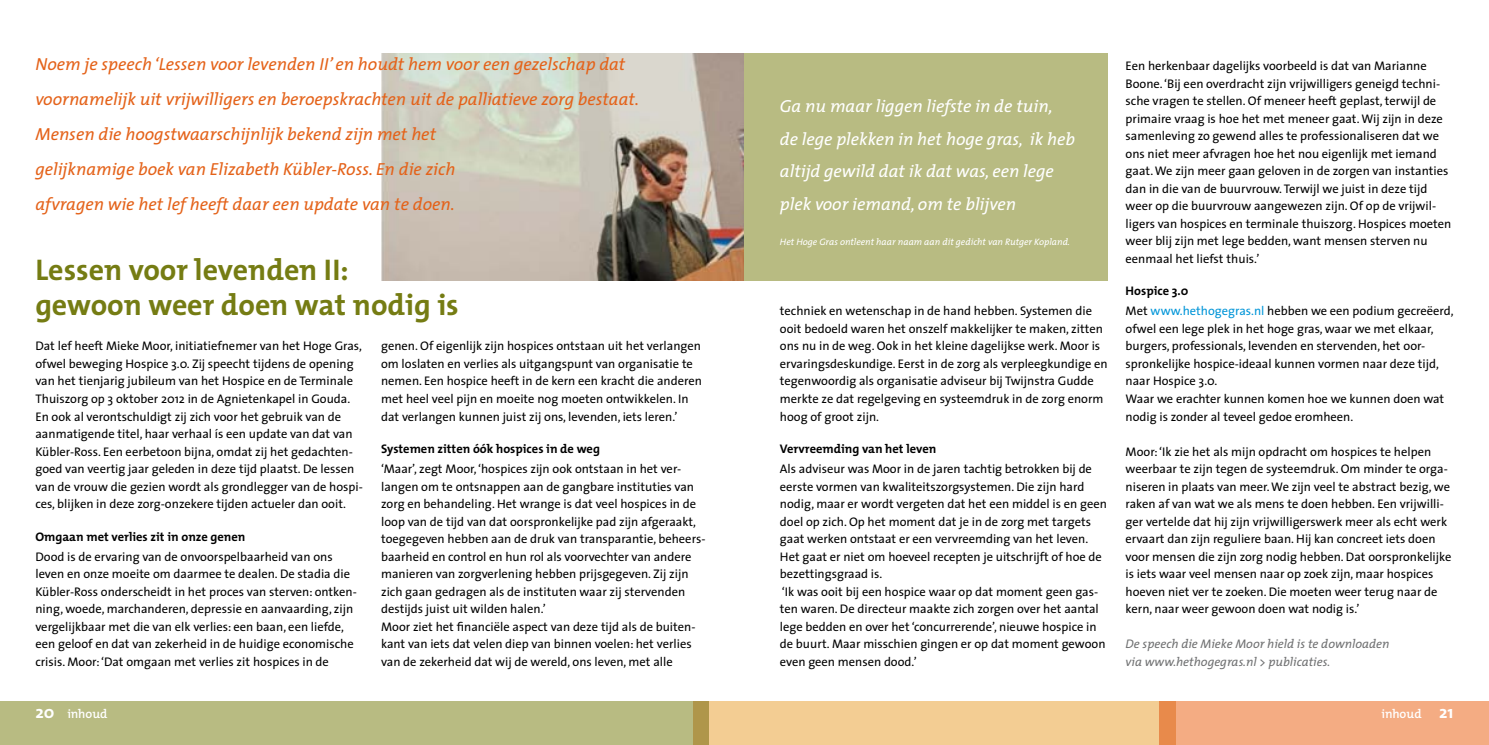
<style>
.page{position:relative;width:1489px;height:745px;background:#fff}
.page>*{position:absolute;margin:0;border:0;box-sizing:border-box;transform-origin:0 0}
.t1{font:700 30px/35px "The Mix";color:#757c13}
.t2{font:italic 17.5px/35px "The Mix";color:#e46219}
.t3{font:italic 17.5px/32.5px "The Mix";color:#fff}
.t4{font:12.5px/17.5px "The Sans";color:#000}
.t5{font:700 12.5px "The Mix";color:#000}
.t6{font:italic 12.5px/17.5px "The Mix";color:#707172}
.t7{font:600 12.5px "The Mix";color:#fff}
.t8{font:italic 9.38px "The Mix";color:#fff}
.s1{color:#0095d8}
.s2{font-weight:700;font-size:17.5px}
</style>
<div class="page">
<div style="left:693px;top:700px;width:482px;height:44px;background:#f3cd93"></div>
<div style="left:1158px;top:700px;width:330px;height:44px;background:#f4ac83"></div>
<div style="left:0;top:700px;width:709px;height:44px;background:#b8bb82"></div>
<img style="left:381px;top:53px;width:363px;height:227px">
<div style="left:744px;top:53px;width:363px;height:227px;background:#b8bb82"></div>
<p class="t2" style="left:35px;top:46px;width:605px">Noem je speech ‘Lessen voor levenden II’ en houdt hem voor een gezelschap dat voornamelijk uit vrijwilligers en beroepskrachten uit de palliatieve zorg bestaat.<br>Mensen die hoogstwaarschijnlijk bekend zijn met het<br>gelijknamige boek van Elizabeth Kübler-Ross. En die zich<br>afvragen wie het lef heeft daar een update van te doen.</p>
<h1 class="t1" style="left:35px;top:252px;width:425px">Lessen voor levenden II: gewoon weer doen wat nodig is</h1>
<p class="t4" style="left:35px;top:337px;width:329px">Dat lef heeft Mieke Moor, initiatiefnemer van het Hoge Gras, ofwel beweging Hospice 3.0. Zij speecht tijdens de opening van het tienjarig jubileum van het Hospice en de Terminale Thuiszorg op 3 oktober 2012 in de Agnietenkapel in Gouda.<br>En ook al verontschuldigt zij zich voor het gebruik van de aanmatigende titel, haar verhaal ís een update van dat van Kübler-Ross. Een eerbetoon bijna, omdat zij het gedachten&shy;goed van veertig jaar geleden in deze tijd plaatst. De lessen van de vrouw die gezien wordt als grondlegger van de hospi&shy;ces, blijken in deze zorg-onzekere tijden actueler dan ooit.</p>
<p class="t5" style="left:35px;top:525px;width:211px">Omgaan met verlies zit in onze genen</p>
<p class="t4" style="left:35px;top:547px;width:323px">Dood is de ervaring van de onvoorspelbaarheid van ons leven en onze moeite om daarmee te dealen. De stadia die Kübler-Ross onderscheidt in het proces van sterven: ontken&shy;ning, woede, marchanderen, depressie en aanvaarding, zijn vergelijkbaar met die van elk verlies: een baan, een liefde, een geloof en dat van zekerheid in de huidige economische crisis. Moor: ‘Dat omgaan met verlies zit hospices in de</p>
<p class="t4" style="left:381px;top:337px;width:322px">genen. Of eigenlijk zijn hospices ontstaan uit het verlangen om loslaten en verlies als uitgangspunt van organisatie te nemen. Een hospice heeft in de kern een kracht die anderen met heel veel pijn en moeite nog moeten ontwikkelen. In dat verlangen kunnen juist zij ons, levenden, iets leren.’</p>
<p class="t5" style="left:381px;top:438px;width:220px">Systemen zitten óók hospices in de weg</p>
<p class="t4" style="left:381px;top:459px;width:326px">‘Maar’, zegt Moor, ‘hospices zijn ook ontstaan in het ver&shy;langen om te ontsnappen aan de gangbare instituties van zorg en behandeling. Het wrange is dat veel hospices in de loop van de tijd van dat oorspronkelijke pad zijn afgeraakt, toegegeven hebben aan de druk van transparantie, beheers&shy;baarheid en control en hun rol als voorvechter van andere manieren van zorgverlening hebben prijsgegeven. Zij zijn zich gaan gedragen als de instituten waar zij stervenden destijds juist uit wilden halen.’<br>Moor ziet het financiële aspect van deze tijd als de buiten&shy;kant van iets dat velen diep van binnen voelen: het verlies van de zekerheid dat wij de wereld, ons leven, met alle</p>
<h2 class="t3" style="left:780px;top:89px;width:296px">Ga nu maar liggen liefste in de tuin, de lege plekken in het hoge gras, ik heb altijd gewild dat ik dat was, een lege plek voor iemand, om te blijven</h2>
<p class="t8" style="left:780px;top:234px;width:291px">Het Hoge Gras ontleent haar naam aan dit gedicht van Rutger Kopland.</p>
<p class="t4" style="left:780px;top:302px;width:329px">techniek en wetenschap in de hand hebben. Systemen die ooit bedoeld waren het onszelf makkelijker te maken, zitten ons nu in de weg. Ook in het kleine dagelijkse werk. Moor is ervaringsdeskundige. Eerst in de zorg als verpleegkundige en tegenwoordig als organisatie adviseur bij Twijnstra Gudde merkte ze dat regelgeving en systeemdruk in de zorg enorm hoog of groot zijn.</p>
<p class="t5" style="left:780px;top:438px;width:158px">Vervreemding van het leven</p>
<p class="t4" style="left:780px;top:459px;width:328px">Als adviseur was Moor in de jaren tachtig betrokken bij de eerste vormen van kwaliteitszorgsystemen. Die zijn hard nodig, maar er wordt vergeten dat het een middel is en geen doel op zich. Op het moment dat je in de zorg met targets gaat werken ontstaat er een vervreemding van het leven.<br>Het gaat er niet om hoeveel recepten je uitschrijft of hoe de bezettingsgraad is.<br>‘Ik was ooit bij een hospice waar op dat moment geen gas&shy;ten waren. De directeur maakte zich zorgen over het aantal lege bedden en over het ‘concurrerende’, nieuwe hospice in de buurt. Maar misschien gingen er op dat moment gewoon even geen mensen dood.’</p>
<p class="t4" style="left:1125px;top:57px;width:327px">Een herkenbaar dagelijks voorbeeld is dat van Marianne Boone. ‘Bij een overdracht zijn vrijwilligers geneigd techni&shy;sche vragen te stellen. Of meneer heeft geplast, terwijl de primaire vraag is hoe het met meneer gaat. Wij zijn in deze samenleving zo gewend alles te professionaliseren dat we ons niet meer afvragen hoe het nou eigenlijk met iemand gaat. We zijn meer gaan geloven in de zorgen van instanties dan in die van de buurvrouw. Terwijl we juist in deze tijd weer op die buurvrouw aangewezen zijn. Of op de vrijwil&shy;ligers van hospices en terminale thuiszorg. Hospices moeten weer blij zijn met lege bedden, want mensen sterven nu eenmaal het liefst thuis.’</p>
<p class="t5" style="left:1125px;top:280px;width:64px">Hospice 3.0</p>
<p class="t4" style="left:1125px;top:302px;width:329px">Met <span class="s1">www.hethogegras.nl</span> hebben we een podium gecreëerd, ofwel een lege plek in het hoge gras, waar we met elkaar, burgers, professionals, levenden en stervenden, het oor&shy;spronkelijke hospice-ideaal kunnen vormen naar deze tijd, naar Hospice 3.0.<br>Waar we erachter kunnen komen hoe we kunnen doen wat nodig is zonder al teveel gedoe eromheen.</p>
<p class="t4" style="left:1125px;top:442px;width:327px">Moor: ‘Ik zie het als mijn opdracht om hospices te helpen weerbaar te zijn tegen de systeemdruk. Om minder te orga&shy;niseren in plaats van meer. We zijn veel te abstract bezig, we raken af van wat we als mens te doen hebben. Een vrijwilli&shy;ger vertelde dat hij zijn vrijwilligerswerk meer als echt werk ervaart dan zijn reguliere baan. Hij kan concreet iets doen voor mensen die zijn zorg nodig hebben. Dat oorspronkelijke is iets waar veel mensen naar op zoek zijn, maar hospices hoeven niet ver te zoeken. Die moeten weer terug naar de kern, naar weer gewoon doen wat nodig is.’</p>
<p class="t6" style="left:1125px;top:634px;width:265px">De speech die Mieke Moor hield is te downloaden via www.hethogegras.nl &gt; publicaties.</p>
<p class="t7" style="left:35px;top:703px;width:74px"><span class="s2">20</span> inhoud</p>
<p class="t7" style="left:1381px;top:703px;width:74px">inhoud <span class="s2">21</span></p>
</div>
